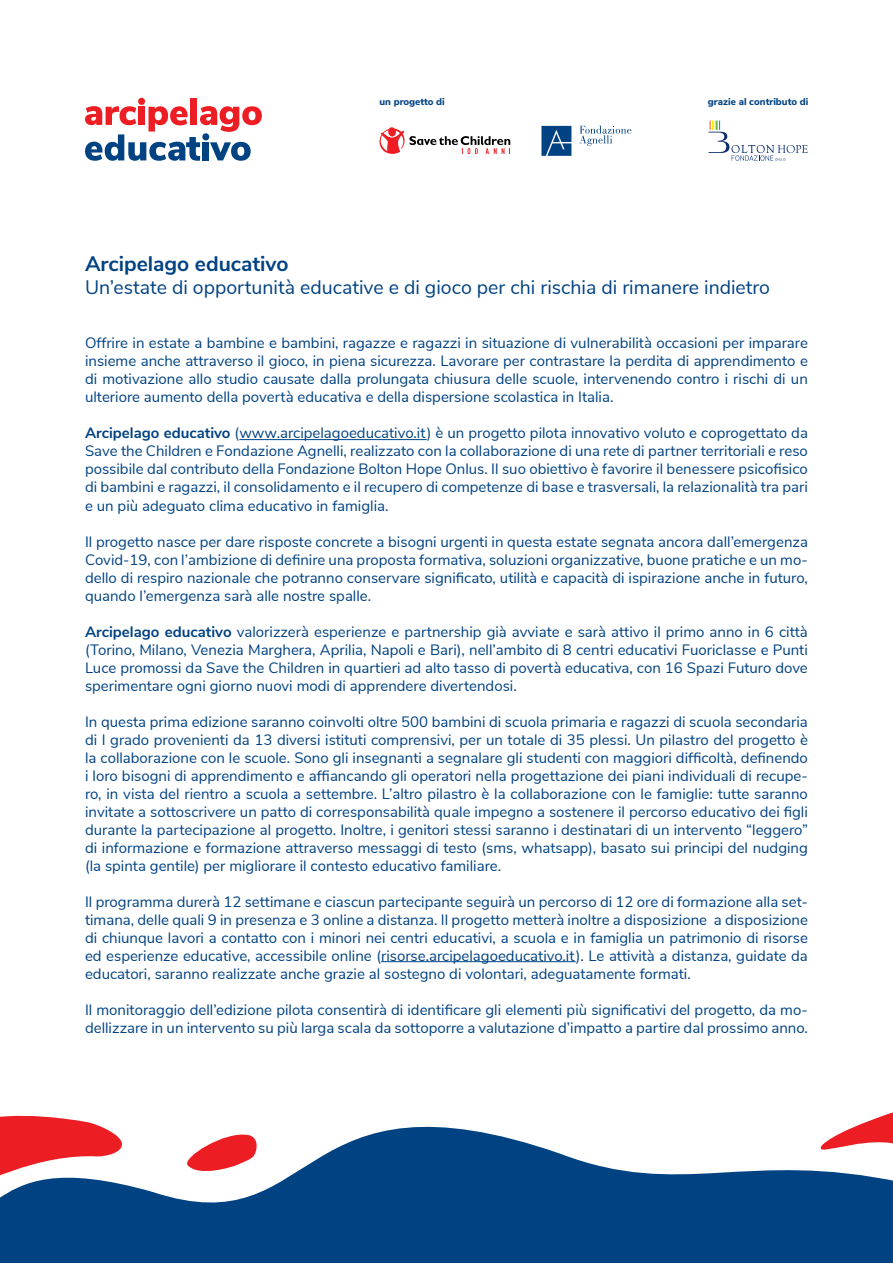
<style>
.page{position:relative;width:893px;height:1263px;background:#fff}
.page>*{position:absolute;margin:0;border:0;box-sizing:border-box;transform-origin:0 0}
.t1{font:700 21px "Nunito Sans";color:#004282}
.t2{font:19.5px "Nunito Sans";color:#004282}
.t3{font:15px/18px "Nunito Sans";color:#004282;text-align:justify}
.t4{font:800 9.75px "Nunito Sans";color:#004282}
.s1{font-weight:700}
</style>
<div class="page">
<svg style="left:123px;top:1126px;width:770px;height:137px;fill:#004282"></svg>
<svg style="left:811px;top:1112px;width:82px;height:68px"></svg>
<svg style="left:0;top:1115px;width:123px;height:148px"></svg>
<svg style="left:181px;top:1130px;width:79px;height:47px"></svg>
<hr style="left:239px;top:439px;width:188px;height:1px;background:#004282">
<hr style="left:381px;top:961px;width:195px;height:1px;background:#004282">
<div style="left:190px;top:99px;width:7px;height:26px;background:#ed1d24"></div>
<div style="left:138px;top:98px;width:7px;height:7px;background:#ed1d24;border-radius:50%"></div>
<svg style="left:85px;top:106px;width:177px;height:55px"></svg>
<svg style="left:541px;top:126px;width:30px;height:30px"></svg>
<svg style="left:579px;top:125px;width:52px;height:21px"></svg>
<svg style="left:379px;top:127px;width:131px;height:27px"></svg>
<svg style="left:708px;top:121px;width:100px;height:40px"></svg>
<p class="t4" style="left:379px;top:94px;width:67px">un progetto di</p>
<p class="t4" style="left:708px;top:94px;width:102px">grazie al contributo di</p>
<h1 class="t1" style="left:85px;top:248px;width:205px">Arcipelago educativo</h1>
<h2 class="t2" style="left:85px;top:273px;width:686px">Un’estate di opportunità educative e di gioco per chi rischia di rimanere indietro</h2>
<p class="t3" style="left:85px;top:333px;width:724px">Offrire in estate a bambine e bambini, ragazze e ragazzi in situazione di vulnerabilità occasioni per imparare insieme anche attraverso il gioco, in piena sicurezza. Lavorare per contrastare la perdita di apprendimento e di motivazione allo studio causate dalla prolungata chiusura delle scuole, intervenendo contro i rischi di un ulteriore aumento della povertà educativa e della dispersione scolastica in Italia.</p>
<p class="t3" style="left:85px;top:423px;width:724px"><span class="s1">Arcipelago educativo</span> (www.arcipelagoeducativo.it) è un progetto pilota innovativo voluto e coprogettato da Save the Children e Fondazione Agnelli, realizzato con la collaborazione di una rete di partner territoriali e reso possibile dal contributo della Fondazione Bolton Hope Onlus. Il suo obiettivo è favorire il benessere psicofisico di bambini e ragazzi, il consolidamento e il recupero di competenze di base e trasversali, la relazionalità tra pari e un più adeguato clima educativo in famiglia.</p>
<p class="t3" style="left:85px;top:531px;width:724px">Il progetto nasce per dare risposte concrete a bisogni urgenti in questa estate segnata ancora dall’emergenza Covid-19, con l’ambizione di definire una proposta formativa, soluzioni organizzative, buone pratiche e un mo&shy;dello di respiro nazionale che potranno conservare significato, utilità e capacità di ispirazione anche in futuro, quando l’emergenza sarà alle nostre spalle.</p>
<p class="t3" style="left:85px;top:621px;width:724px"><span class="s1">Arcipelago educativo</span> valorizzerà esperienze e partnership già avviate e sarà attivo il primo anno in 6 città (Torino, Milano, Venezia Marghera, Aprilia, Napoli e Bari), nell’ambito di 8 centri educativi Fuoriclasse e Punti Luce promossi da Save the Children in quartieri ad alto tasso di povertà educativa, con 16 Spazi Futuro dove sperimentare ogni giorno nuovi modi di apprendere divertendosi.</p>
<p class="t3" style="left:85px;top:711px;width:724px">In questa prima edizione saranno coinvolti oltre 500 bambini di scuola primaria e ragazzi di scuola secondaria di I grado provenienti da 13 diversi istituti comprensivi, per un totale di 35 plessi. Un pilastro del progetto è la collaborazione con le scuole. Sono gli insegnanti a segnalare gli studenti con maggiori difficoltà, definendo i loro bisogni di apprendimento e affiancando gli operatori nella progettazione dei piani individuali di recupe&shy;ro, in vista del rientro a scuola a settembre. L’altro pilastro è la collaborazione con le famiglie: tutte saranno invitate a sottoscrivere un patto di corresponsabilità quale impegno a sostenere il percorso educativo dei figli durante la partecipazione al progetto. Inoltre, i genitori stessi saranno i destinatari di un intervento “leggero” di informazione e formazione attraverso messaggi di testo (sms, whatsapp), basato sui principi del nudging (la spinta gentile) per migliorare il contesto educativo familiare.</p>
<p class="t3" style="left:85px;top:891px;width:724px">Il programma durerà 12 settimane e ciascun partecipante seguirà un percorso di 12 ore di formazione alla set&shy;timana, delle quali 9 in presenza e 3 online a distanza. Il progetto metterà inoltre a disposizione a disposizione di chiunque lavori a contatto con i minori nei centri educativi, a scuola e in famiglia un patrimonio di risorse ed esperienze educative, accessibile online (risorse.arcipelagoeducativo.it). Le attività a distanza, guidate da educatori, saranno realizzate anche grazie al sostegno di volontari, adeguatamente formati.</p>
<p class="t3" style="left:85px;top:999px;width:724px">Il monitoraggio dell’edizione pilota consentirà di identificare gli elementi più significativi del progetto, da mo&shy;dellizzare in un intervento su più larga scala da sottoporre a valutazione d’impatto a partire dal prossimo anno.</p>
</div>
